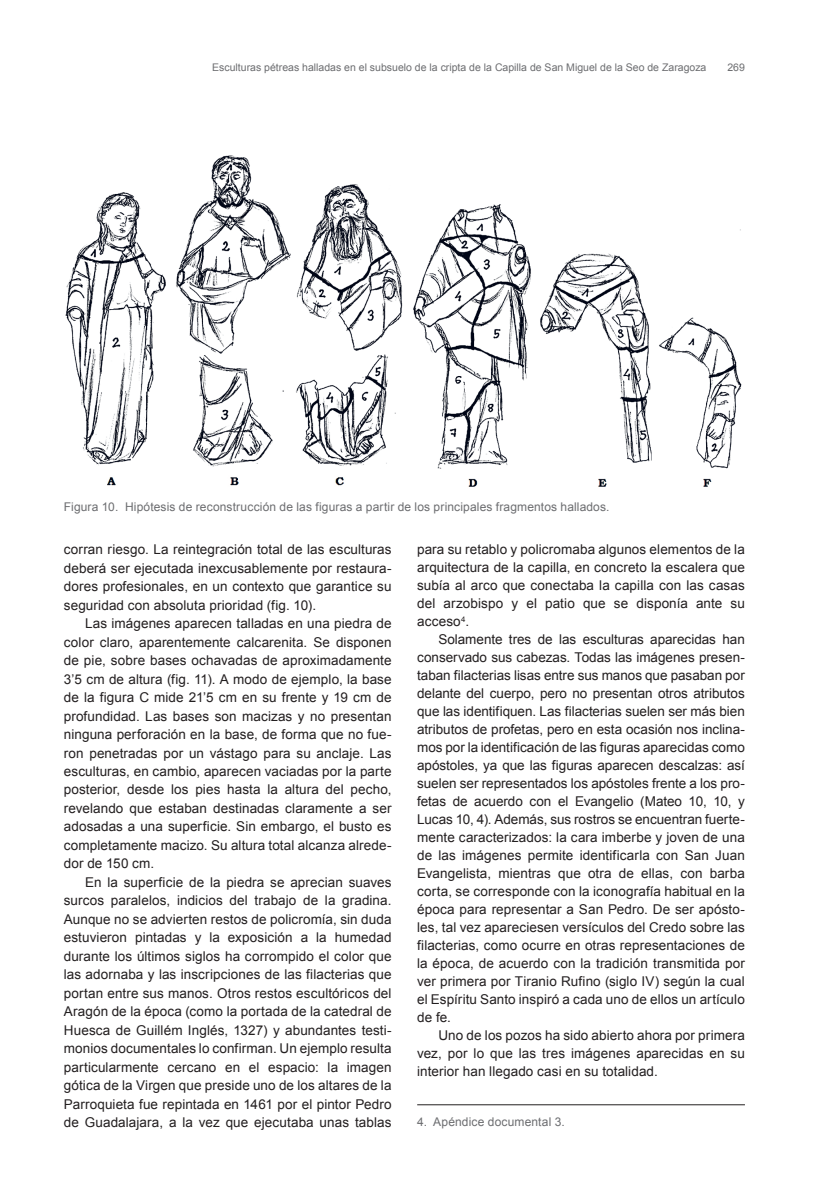
<style>
.page{position:relative;width:830px;height:1191px;background:#fff}
.page>*{position:absolute;margin:0;border:0;box-sizing:border-box;transform-origin:0 0}
.t1{font:13.5px/18.5px "Arial";letter-spacing:.005em;color:#231f20;text-align:justify}
.t2{font:12px "Arial";letter-spacing:.01em;color:#6c6d70}
.t3{font:10.5px "Arial";color:#6c6d70}
</style>
<div class="page">
<img style="left:65px;top:155px;width:677px;height:332px">
<hr style="left:417px;top:1104px;width:327px;height:1px;background:#231f20">
<p class="t3" style="left:212px;top:62px;width:495px">Esculturas pétreas halladas en el subsuelo de la cripta de la Capilla de San Miguel de la Seo de Zaragoza</p>
<p class="t3" style="left:727px;top:62px;width:19px">269</p>
<p class="t2" style="left:64px;top:500px;width:547px">Figura 10. Hipótesis de reconstrucción de las figuras a partir de los principales fragmentos hallados.</p>
<p class="t1" style="left:64px;top:540px;width:329px">corran riesgo. La reintegración total de las esculturas deberá ser ejecutada inexcusablemente por restaura&shy;dores profesionales, en un contexto que garantice su seguridad con absoluta prioridad (fig. 10).</p>
<p class="t1" style="left:64px;top:614px;width:329px;text-indent:21px">Las imágenes aparecen talladas en una piedra de color claro, aparentemente calcarenita. Se disponen de pie, sobre bases ochavadas de aproximadamente 3’5 cm de altura (fig. 11). A modo de ejemplo, la base de la figura C mide 21’5 cm en su frente y 19 cm de profundidad. Las bases son macizas y no presentan ninguna perforación en la base, de forma que no fue&shy;ron penetradas por un vástago para su anclaje. Las esculturas, en cambio, aparecen vaciadas por la parte posterior, desde los pies hasta la altura del pecho, revelando que estaban destinadas claramente a ser adosadas a una superficie. Sin embargo, el busto es completamente macizo. Su altura total alcanza alrede&shy;dor de 150 cm.</p>
<p class="t1" style="left:64px;top:873px;width:329px;text-indent:21px">En la superficie de la piedra se aprecian suaves surcos paralelos, indicios del trabajo de la gradina.<br>Aunque no se advierten restos de policromía, sin duda estuvieron pintadas y la exposición a la humedad durante los últimos siglos ha corrompido el color que las adornaba y las inscripciones de las filacterias que portan entre sus manos. Otros restos escultóricos del Aragón de la época (como la portada de la catedral de Huesca de Guillém Inglés, 1327) y abundantes testi&shy;monios documentales lo confirman. Un ejemplo resulta particularmente cercano en el espacio: la imagen gótica de la Virgen que preside uno de los altares de la Parroquieta fue repintada en 1461 por el pintor Pedro de Guadalajara, a la vez que ejecutaba unas tablas</p>
<p class="t1" style="left:417px;top:540px;width:329px;line-height:18px">para su retablo y policromaba algunos elementos de la arquitectura de la capilla, en concreto la escalera que subía al arco que conectaba la capilla con las casas del arzobispo y el patio que se disponía ante su acceso<sup>4</sup>.</p>
<p class="t1" style="left:417px;top:630px;width:329px;line-height:18px;text-indent:21px">Solamente tres de las esculturas aparecidas han conservado sus cabezas. Todas las imágenes presen&shy;taban filacterias lisas entre sus manos que pasaban por delante del cuerpo, pero no presentan otros atributos que las identifiquen. Las filacterias suelen ser más bien atributos de profetas, pero en esta ocasión nos inclina&shy;mos por la identificación de las figuras aparecidas como apóstoles, ya que las figuras aparecen descalzas: así suelen ser representados los apóstoles frente a los pro&shy;fetas de acuerdo con el Evangelio (Mateo 10, 10, y Lucas 10, 4). Además, sus rostros se encuentran fuerte&shy;mente caracterizados: la cara imberbe y joven de una de las imágenes permite identificarla con San Juan Evangelista, mientras que otra de ellas, con barba corta, se corresponde con la iconografía habitual en la época para representar a San Pedro. De ser apósto&shy;les, tal vez apareciesen versículos del Credo sobre las filacterias, como ocurre en otras representaciones de la época, de acuerdo con la tradición transmitida por ver primera por Tiranio Rufino (siglo IV) según la cual el Espíritu Santo inspiró a cada uno de ellos un artículo de fe.</p>
<p class="t1" style="left:417px;top:1026px;width:329px;line-height:18px;text-indent:21px">Uno de los pozos ha sido abierto ahora por primera vez, por lo que las tres imágenes aparecidas en su interior han llegado casi en su totalidad.</p>
<p class="t2" style="left:417px;top:1115px;width:149px">4. Apéndice documental 3.</p>
</div>
